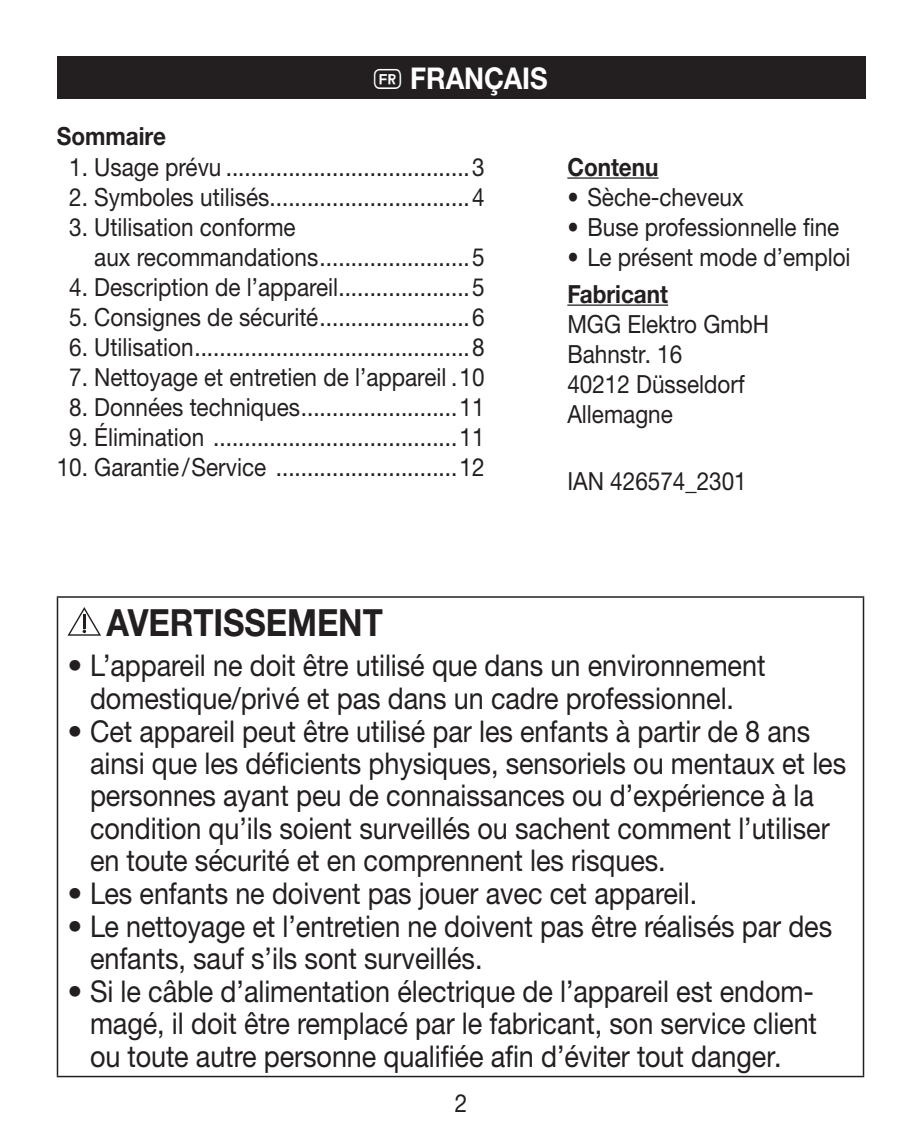
<style>
.page{position:relative;width:922px;height:1134px;background:#fff}
.page>*{position:absolute;margin:0;border:0;box-sizing:border-box;transform-origin:0 0}
.t1{font:700 37.5px "Helvetica Neue LTW1 G";letter-spacing:-.005em;color:#231f20;scale:.88 1}
.t2{font:30px/32.5px "Helvetica Neue LTW1 G";letter-spacing:-.005em;color:#231f20}
.t3{font:700 30px "Helvetica Neue LTW1 G";color:#fff;scale:.9 1}
.t4{font:25px/30px "Helvetica Neue LTW1 G";color:#231f20;scale:.9 1}
.t5{font:700 25px "Helvetica Neue LTW1 G";color:#231f20;scale:.9 1}
.s1{font-family:"Laend Beurer 2018";font-weight:400;font-style:italic}
</style>
<div class="page">
<hr style="left:57px;top:596px;width:807px;height:2px;background:#231f20">
<hr style="left:57px;top:598px;width:1px;height:478px;background:#231f20">
<hr style="left:862px;top:598px;width:2px;height:478px;background:#231f20">
<hr style="left:57px;top:1076px;width:807px;height:1px;background:#231f20">
<svg style="left:67px;top:607px;width:34px;height:29px"></svg>
<div style="left:57px;top:57px;width:808px;height:42px;background:#231f20"></div>
<hr style="left:567px;top:177px;width:91px;height:2px;background:#231f20">
<hr style="left:567px;top:304px;width:101px;height:2px;background:#231f20">
<p class="t5" style="left:57px;top:121px;width:123px">Sommaire</p>
<p class="t3" style="left:374px;top:59px;width:194px"><span class="s1">F</span> FRANÇAIS</p>
<p class="t4" style="left:69px;top:151px;width:463px">1. Usage prévu .......................................3</p>
<p class="t4" style="left:69px;top:181px;width:463px">2. Symboles utilisés................................4</p>
<p class="t4" style="left:94px;top:211px;width:435px;text-indent:-25px">3. Utilisation conforme<br>aux recommandations........................5</p>
<p class="t4" style="left:69px;top:271px;width:463px">4. Description de l’appareil.....................5</p>
<p class="t4" style="left:69px;top:301px;width:463px">5. Consignes de sécurité........................6</p>
<p class="t4" style="left:69px;top:331px;width:463px">6. Utilisation............................................8</p>
<p class="t4" style="left:69px;top:361px;width:463px">7. Nettoyage et entretien de l’appareil .10</p>
<p class="t4" style="left:69px;top:391px;width:463px">8. Données techniques.........................11</p>
<p class="t4" style="left:69px;top:421px;width:463px">9. Élimination .......................................11</p>
<p class="t4" style="left:57px;top:451px;width:476px">10. Garantie/ Service .............................12</p>
<p class="t5" style="left:567px;top:151px;width:103px">Contenu</p>
<p class="t4" style="left:567px;top:181px;width:197px">• Sèche-cheveux</p>
<p class="t4" style="left:567px;top:211px;width:303px">• Buse professionnelle fine</p>
<p class="t4" style="left:567px;top:241px;width:316px">• Le présent mode d’emploi</p>
<p class="t5" style="left:567px;top:278px;width:113px">Fabricant</p>
<p class="t4" style="left:567px;top:309px;width:226px">MGG Elektro GmbH<br>Bahnstr. 16<br>40212 Düsseldorf<br>Allemagne</p>
<p class="t4" style="left:567px;top:466px;width:201px">IAN 426574_2301</p>
<p class="t1" style="left:106px;top:599px;width:315px">AVERTISSEMENT</p>
<p class="t2" style="left:67px;top:649px;width:699px;text-align:center">• L’appareil ne doit être utilisé que dans un environnement domestique/privé et pas dans un cadre professionnel.</p>
<p class="t2" style="left:90px;top:714px;width:757px;text-indent:-22px">• Cet appareil peut être utilisé par les enfants à partir de 8 ans ainsi que les déficients physiques, sensoriels ou mentaux et les personnes ayant peu de connaissances ou d’expérience à la condition qu’ils soient surveillés ou sachent comment l’utiliser en toute sécurité et en comprennent les risques.</p>
<p class="t2" style="left:67px;top:877px;width:631px">• Les enfants ne doivent pas jouer avec cet appareil.</p>
<p class="t2" style="left:90px;top:909px;width:743px;text-indent:-22px">• Le nettoyage et l’entretien ne doivent pas être réalisés par des enfants, sauf s’ils sont surveillés.</p>
<p class="t2" style="left:90px;top:974px;width:728px;text-align:justify;text-indent:-22px">• Si le câble d’alimentation électrique de l’appareil est endom&shy;magé, il doit être remplacé par le fabricant, son service client ou toute autre personne qualifiée afin d’éviter tout danger.</p>
<p class="t4" style="left:454px;top:1088px;width:15px">2</p>
</div>
